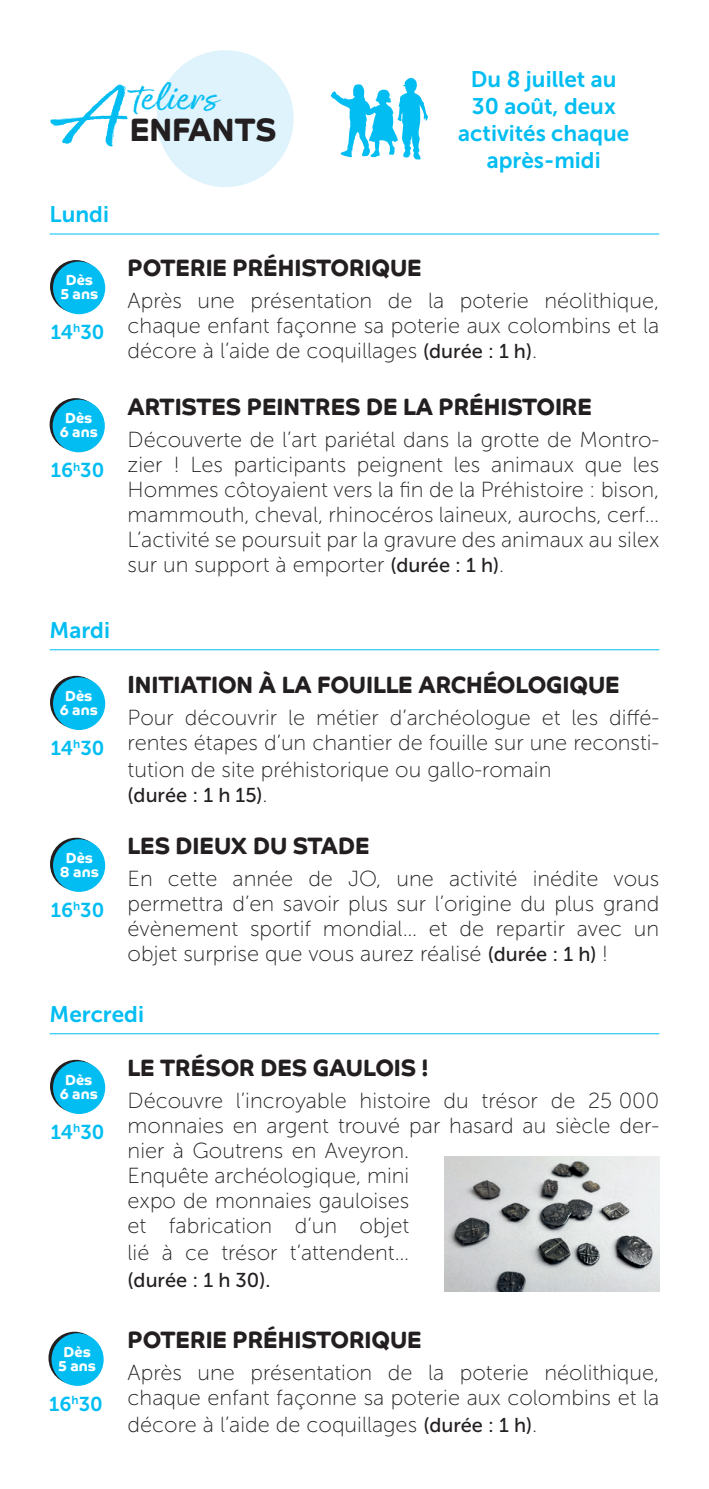
<style>
.page{position:relative;width:709px;height:1489px;background:#fff}
.page>*{position:absolute;margin:0;border:0;box-sizing:border-box;transform-origin:0 0}
.t1{font:expanded 92.5px "Good Karma";color:#01bdf2}
.t2{font:expanded 40px "Good Karma";color:#01bdf2}
.t3{font:700 32.5px "Co Headline";color:#231f20;scale:.95 1}
.t4{font:700 23.75px "Co Headline";color:#231f20;scale:.95 1}
.t5{font:22.5px/27px "Museo Sans 700";color:#01bdf2;text-align:center}
.t6{font:21.75px/25px "Museo Sans 100";color:#231f20;text-align:justify}
.t7{font:20px "Museo Sans 700";color:#01bdf2}
.t8{font:20px "Museo Sans 500";color:#231f20}
.t9{font:700 14.5px/13.8px "Co Headline";color:#fff;text-align:center}
.s1{font-family:"Museo Sans 500";font-size:20px}
.s2{font-size:25px}
.s3{font-family:"Museo Sans 100";font-size:21.75px}
</style>
<div class="page">
<hr style="left:50px;top:233px;width:609px;height:1px;background:#01bdf2">
<hr style="left:50px;top:649px;width:609px;height:1px;background:#01bdf2">
<hr style="left:50px;top:1033px;width:609px;height:1px;background:#01bdf2">
<div style="left:157px;top:50px;width:137px;height:137px;background:#def3fc;border-radius:50%"></div>
<svg style="left:330px;top:78px;width:98px;height:82px"></svg>
<svg style="left:50px;top:260px;width:52px;height:53px"></svg>
<div style="left:53px;top:261px;width:52px;height:53px;background:#01bdf2;border-radius:50%"></div>
<svg style="left:50px;top:398px;width:52px;height:53px"></svg>
<div style="left:53px;top:399px;width:52px;height:53px;background:#01bdf2;border-radius:50%"></div>
<img style="left:445px;top:1156px;width:214px;height:134px">
<svg style="left:50px;top:675px;width:52px;height:53px"></svg>
<div style="left:53px;top:677px;width:52px;height:53px;background:#01bdf2;border-radius:50%"></div>
<svg style="left:50px;top:837px;width:52px;height:53px"></svg>
<div style="left:53px;top:839px;width:52px;height:52px;background:#01bdf2;border-radius:50%"></div>
<svg style="left:50px;top:1059px;width:52px;height:53px"></svg>
<div style="left:53px;top:1061px;width:52px;height:52px;background:#01bdf2;border-radius:50%"></div>
<svg style="left:48px;top:1331px;width:53px;height:53px"></svg>
<div style="left:51px;top:1333px;width:53px;height:52px;background:#01bdf2;border-radius:50%"></div>
<h2 class="t2" style="left:133px;top:75px;width:86px">teliers</h2>
<h1 class="t1" style="left:50px;top:61px;width:78px">A</h1>
<h3 class="t3" style="left:130px;top:110px;width:156px">ENFANTS</h3>
<p class="t5" style="left:50px;top:201px;width:61px">Lundi</p>
<p class="t5" style="left:458px;top:65px;width:173px">Du 8 juillet au<br>30 août, deux activités chaque après-midi</p>
<p class="t9" style="left:61px;top:273px;width:39px">Dès<br>5 ans</p>
<p class="t7" style="left:51px;top:321px;width:55px">14<sup>h</sup>30</p>
<p class="t9" style="left:60px;top:411px;width:40px">Dès<br>6 ans</p>
<p class="t7" style="left:51px;top:459px;width:55px">16<sup>h</sup>30</p>
<p class="t5" style="left:50px;top:616px;width:62px">Mardi</p>
<p class="t9" style="left:60px;top:689px;width:40px">Dès<br>6 ans</p>
<p class="t7" style="left:51px;top:736px;width:55px">14<sup>h</sup>30</p>
<p class="t9" style="left:60px;top:851px;width:41px">Dès<br>8 ans</p>
<p class="t7" style="left:51px;top:898px;width:55px">16<sup>h</sup>30</p>
<p class="t4" style="left:128px;top:254px;width:311px">POTERIE PRÉHISTORIQUE</p>
<p class="t6" style="left:128px;top:288px;width:533px">Après une présentation de la poterie néolithique, chaque enfant façonne sa poterie aux colombins et la décore à l’aide de coquillages <span class="s1">(durée : 1 h)</span>.</p>
<p class="t4" style="left:128px;top:392px;width:490px">ARTISTES PEINTRES DE LA PRÉHISTOIRE</p>
<p class="t6" style="left:128px;top:427px;width:533px">Découverte de l’art pariétal dans la grotte de Montro&shy;zier ! Les participants peignent les animaux que les Hommes côtoyaient vers la fin de la Préhistoire : bison, mammouth, cheval, rhinocéros laineux, aurochs, cerf… L’activité se poursuit par la gravure des animaux au silex sur un support à emporter <span class="s1">(durée : 1 h)</span>.</p>
<p class="t4" style="left:128px;top:671px;width:519px"><span class="s2">I</span>NITIATION À LA FOUILLE ARCHÉOLOGIQUE</p>
<p class="t6" style="left:128px;top:705px;width:533px">Pour découvrir le métier d’archéologue et les diffé&shy;rentes étapes d’un chantier de fouille sur une reconsti-</p>
<p class="t6" style="left:128px;top:757px;width:425px">tution de site préhistorique ou gallo-romain</p>
<p class="t8" style="left:128px;top:784px;width:142px">(durée : 1 h 15)<span class="s3">.</span></p>
<p class="t4" style="left:128px;top:831px;width:256px">LES DIEUX DU STADE</p>
<p class="t6" style="left:128px;top:866px;width:533px">En cette année de JO, une activité inédite vous permettra d’en savoir plus sur l’origine du plus grand évènement sportif mondial… et de repartir avec un objet surprise que vous aurez réalisé <span class="s1">(durée : 1 h)</span> !</p>
<p class="t5" style="left:50px;top:1000px;width:96px">Mercredi</p>
<p class="t9" style="left:60px;top:1073px;width:40px">Dès<br>6 ans</p>
<p class="t7" style="left:51px;top:1120px;width:55px">14<sup>h</sup>30</p>
<p class="t9" style="left:58px;top:1344px;width:39px">Dès<br>5 ans</p>
<p class="t7" style="left:49px;top:1392px;width:55px">16<sup>h</sup>30</p>
<p class="t4" style="left:128px;top:1053px;width:318px">LE TRÉSOR DES GAULOIS !</p>
<p class="t6" style="left:128px;top:1088px;width:533px;text-align:left">Découvre l’incroyable histoire du trésor de 25 000 monnaies en argent trouvé par hasard au siècle der&shy;nier à Goutrens en Aveyron.<br>Enquête archéologique, mini<br>expo de monnaies gauloises<br>et fabrication d’un objet</p>
<p class="t6" style="left:128px;top:1240px;width:283px">lié à ce trésor t’attendent…</p>
<p class="t8" style="left:128px;top:1269px;width:144px">(durée : 1 h 30).</p>
<p class="t4" style="left:128px;top:1325px;width:311px">POTERIE PRÉHISTORIQUE</p>
<p class="t6" style="left:128px;top:1360px;width:533px">Après une présentation de la poterie néolithique, chaque enfant façonne sa poterie aux colombins et la</p>
<p class="t6" style="left:128px;top:1412px;width:411px">décore à l’aide de coquillages <span class="s1">(durée : 1 h)</span>.</p>
</div>
